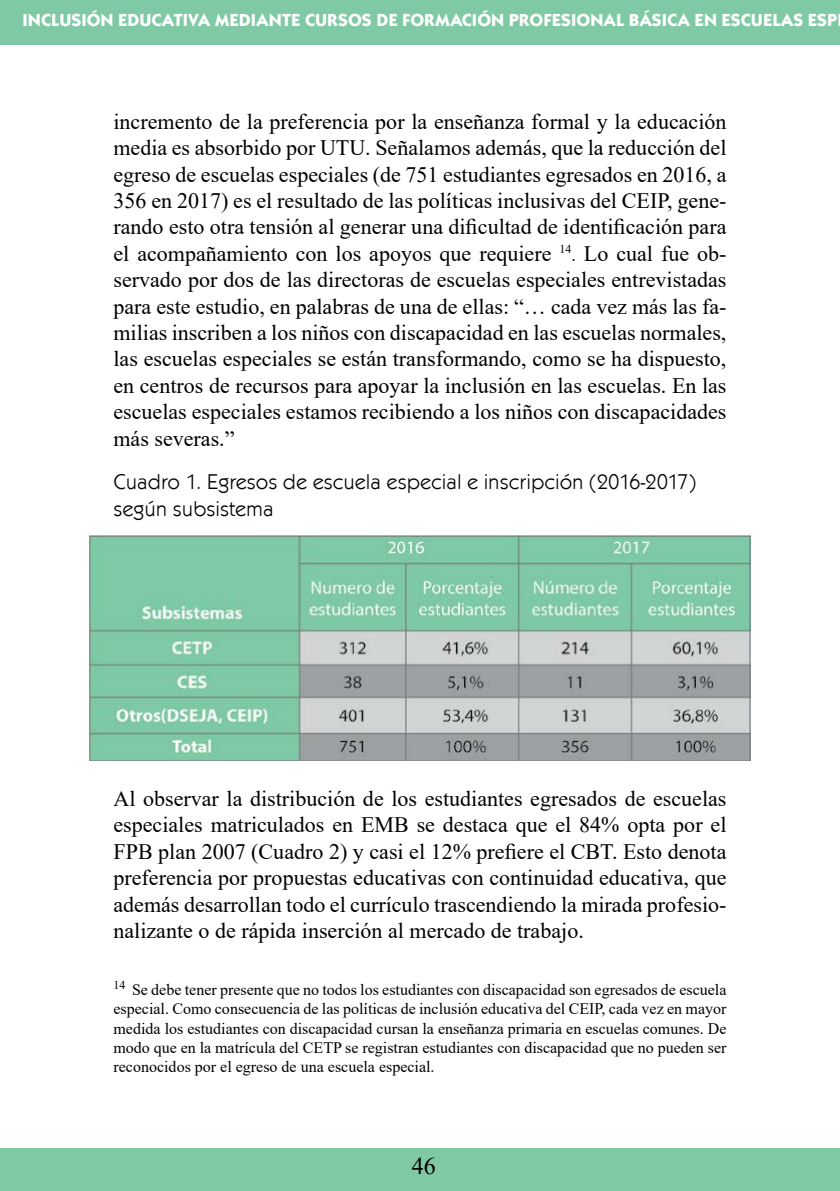
<style>
.page{position:relative;width:840px;height:1191px;background:#fff}
.page>*{position:absolute;margin:0;border:0;box-sizing:border-box;transform-origin:0 0}
.t1{font:24px "Times New Roman";color:#000}
.t2{font:22px/26.4px "Times New Roman";color:#000;text-align:justify}
.t3{font:22px/26.4px "Kabel Itc TEE";color:#000}
.t4{font:700 18px "Kabel Itc TEE";color:#fff}
.t5{font:16px/19.2px "Times New Roman";color:#000;text-align:justify}
.s1{font-size:18px}
</style>
<div class="page">
<div style="left:0;top:0;width:839px;height:45px;background:#7fcaa4"></div>
<div style="left:0;top:1148px;width:839px;height:43px;background:#7fcaa4"></div>
<img style="left:90px;top:536px;width:660px;height:224px">
<p class="t4" style="left:23px;top:10px;width:815px">INCLUSIÓN EDUCATIVA MEDIANTE CURSOS DE FORMACIÓN PROFESIONAL BÁSICA EN ESCUELAS ESP</p>
<p class="t2" style="left:113px;top:107px;width:614px">incremento de la preferencia por la enseñanza formal y la educación media es absorbido por UTU. Señalamos además, que la reducción del egreso de escuelas especiales (de 751 estudiantes egresados en 2016, a 356 en 2017) es el resultado de las políticas inclusivas del CEIP, gene&shy;rando esto otra tensión al generar una dificultad de identificación para el acompañamiento con los apoyos que requiere <sup>14</sup><span class="s1">.</span> Lo cual fue ob&shy;servado por dos de las directoras de escuelas especiales entrevistadas para este estudio, en palabras de una de ellas: “… cada vez más las fa&shy;milias inscriben a los niños con discapacidad en las escuelas normales, las escuelas especiales se están transformando, como se ha dispuesto, en centros de recursos para apoyar la inclusión en las escuelas. En las escuelas especiales estamos recibiendo a los niños con discapacidades más severas.”</p>
<p class="t3" style="left:113px;top:469px;width:584px">Cuadro 1. Egresos de escuela especial e inscripción (2016-2017) según subsistema</p>
<p class="t2" style="left:113px;top:784px;width:614px">Al observar la distribución de los estudiantes egresados de escuelas especiales matriculados en EMB se destaca que el 84% opta por el FPB plan 2007 (Cuadro 2) y casi el 12% prefiere el CBT. Esto denota preferencia por propuestas educativas con continuidad educativa, que además desarrollan todo el currículo trascendiendo la mirada profesio&shy;nalizante o de rápida inserción al mercado de trabajo.</p>
<p class="t5" style="left:113px;top:979px;width:614px"><sup>14</sup> Se debe tener presente que no todos los estudiantes con discapacidad son egresados de escuela especial. Como consecuencia de las políticas de inclusión educativa del CEIP, cada vez en mayor medida los estudiantes con discapacidad cursan la enseñanza primaria en escuelas comunes. De modo que en la matrícula del CETP se registran estudiantes con discapacidad que no pueden ser reconocidos por el egreso de una escuela especial.</p>
<p class="t1" style="left:411px;top:1149px;width:25px">46</p>
</div>
